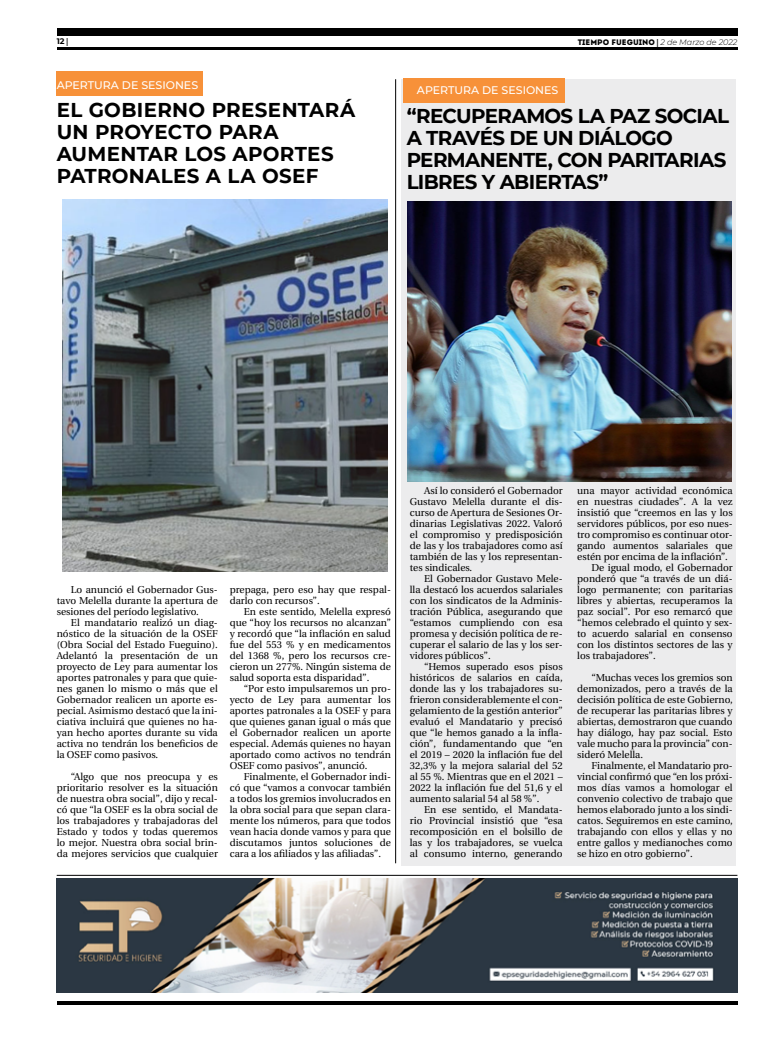
<style>
.page{position:relative;width:780px;height:1049px;background:#fff}
.page>*{position:absolute;margin:0;border:0;box-sizing:border-box;transform-origin:0 0}
.t1{font:700 20px/22px "Montserrat";letter-spacing:-.03em;color:#000}
.t2{font:700 20px/22px "Montserrat";letter-spacing:.015em;color:#000}
.t3{font:500 11px "Montserrat";color:#fff}
.t4{font:10px/11px "Utopia";color:#000;text-align:justify}
.t5{font:8px "Intro";color:#000}
.t6{font:700 8px "Montserrat";color:#000}
.s1{font-family:"Utopia"}
.s2{font-family:"Utopia";font-weight:700}
.s3{font-family:"Montserrat";font-weight:300;font-style:italic}
</style>
<div class="page">
<hr style="left:57px;top:48px;width:680px;height:2px;background:#000">
<div style="left:57px;top:28px;width:680px;height:7px;background:#000"></div>
<hr style="left:57px;top:1001px;width:680px;height:4px;background:#000">
<img style="left:57px;top:878px;width:680px;height:114px">
<hr style="left:57px;top:875px;width:680px;height:1px;background:#000">
<div style="left:401px;top:79px;width:335px;height:787px;background:#ececed"></div>
<hr style="left:395px;top:79px;width:1px;height:784px;background:#000">
<div style="left:57px;top:72px;width:146px;height:24px;background:#f79139"></div>
<div style="left:403px;top:78px;width:161px;height:24px;background:#f79139"></div>
<img style="left:62px;top:200px;width:325px;height:371px">
<img style="left:407px;top:201px;width:324px;height:281px">
<p class="t6" style="left:57px;top:35px;width:13px">12 <span class="s1">|</span></p>
<p class="t5" style="left:577px;top:37px;width:161px">TIEMPO FUEGUINO <span class="s2">|</span> <span class="s3">2 de Marzo de 2022</span></p>
<p class="t3" style="left:57px;top:77px;width:143px">APERTURA DE SESIONES</p>
<h1 class="t2" style="left:57px;top:97px;width:300px">EL GOBIERNO PRESENTARÁ<br>UN PROYECTO PARA<br>AUMENTAR LOS APORTES<br>PATRONALES A LA OSEF</h1>
<p class="t3" style="left:417px;top:83px;width:143px">APERTURA DE SESIONES</p>
<h1 class="t1" style="left:406px;top:104px;width:324px">“RECUPERAMOS LA PAZ SOCIAL<br>A TRAVÉS DE UN DIÁLOGO<br>PERMANENTE, CON PARITARIAS<br>LIBRES Y ABIERTAS”</h1>
<p class="t4" style="left:57px;top:584px;width:163px;text-indent:14px">Lo anunció el Gobernador Gus&shy;tavo Melella durante la apertura de sesiones del período legislativo.</p>
<p class="t4" style="left:57px;top:617px;width:163px;text-indent:14px">El mandatario realizó un diag&shy;nóstico de la situación de la OSEF (Obra Social del Estado Fueguino).<br>Adelantó la presentación de un proyecto de Ley para aumentar los aportes patronales y para que quie&shy;nes ganen lo mismo o más que el Gobernador realicen un aporte es&shy;pecial. Asimismo destacó que la ini&shy;ciativa incluirá que quienes no ha&shy;yan hecho aportes durante su vida activa no tendrán los beneficios de la OSEF como pasivos.</p>
<p class="t4" style="left:57px;top:771px;width:163px;text-indent:14px">“Algo que nos preocupa y es prioritario resolver es la situación de nuestra obra social”, dijo y recal&shy;có que “la OSEF es la obra social de los trabajadores y trabajadoras del Estado y todos y todas queremos lo mejor. Nuestra obra social brin&shy;da mejores servicios que cualquier</p>
<p class="t4" style="left:230px;top:584px;width:163px">prepaga, pero eso hay que respal&shy;darlo con recursos”.</p>
<p class="t4" style="left:230px;top:606px;width:163px;text-indent:14px">En este sentido, Melella expresó que “hoy los recursos no alcanzan” y recordó que “la inflación en salud fue del 553 % y en medicamentos del 1368 %, pero los recursos cre&shy;cieron un 277%. Ningún sistema de salud soporta esta disparidad”.</p>
<p class="t4" style="left:230px;top:683px;width:163px;text-indent:14px">“Por esto impulsaremos un pro&shy;yecto de Ley para aumentar los aportes patronales a la OSEF y para que quienes ganan igual o más que el Gobernador realicen un aporte especial. Además quienes no hayan aportado como activos no tendrán OSEF como pasivos”, anunció.</p>
<p class="t4" style="left:230px;top:771px;width:163px;text-indent:14px">Finalmente, el Gobernador indi&shy;có que “vamos a convocar también a todos los gremios involucrados en la obra social para que sepan clara&shy;mente los números, para que todos vean hacia donde vamos y para que discutamos juntos soluciones de cara a los afiliados y las afiliadas”.</p>
<p class="t4" style="left:410px;top:485px;width:154px;text-indent:14px">Así lo consideró el Gobernador Gustavo Melella durante el dis&shy;curso de Apertura de Sesiones Or&shy;dinarias Legislativas 2022. Valoró el compromiso y predisposición de las y los trabajadores como así también de las y los representan&shy;tes sindicales.</p>
<p class="t4" style="left:410px;top:573px;width:154px;text-indent:14px">El Gobernador Gustavo Mele&shy;lla destacó los acuerdos salariales con los sindicatos de la Adminis&shy;tración Pública, asegurando que “estamos cumpliendo con esa promesa y decisión política de re&shy;cuperar el salario de las y los ser&shy;vidores públicos”.</p>
<p class="t4" style="left:410px;top:661px;width:154px;text-indent:14px">“Hemos superado esos pisos históricos de salarios en caída, donde las y los trabajadores su&shy;frieron considerablemente el con&shy;gelamiento de la gestión anterior” evaluó el Mandatario y precisó que “le hemos ganado a la infla&shy;ción”, fundamentando que “en el 2019 – 2020 la inflación fue del 32,3% y la mejora salarial del 52 al 55 %. Mientras que en el 2021 – 2022 la inflación fue del 51,6 y el aumento salarial 54 al 58 %”.</p>
<p class="t4" style="left:410px;top:804px;width:154px;text-indent:14px">En ese sentido, el Mandata&shy;rio Provincial insistió que “esa recomposición en el bolsillo de las y los trabajadores, se vuelca al consumo interno, generando</p>
<p class="t4" style="left:577px;top:485px;width:157px">una mayor actividad económica</p>
<p class="t4" style="left:577px;top:496px;width:157px">en nuestras ciudades”. A la vez</p>
<p class="t4" style="left:577px;top:507px;width:157px">insistió que “creemos en las y los</p>
<p class="t4" style="left:577px;top:518px;width:157px">servidores públicos, por eso nues-</p>
<p class="t4" style="left:577px;top:529px;width:157px">tro compromiso es continuar otor-</p>
<p class="t4" style="left:577px;top:540px;width:157px">gando aumentos salariales que</p>
<p class="t4" style="left:577px;top:551px;width:152px">estén por encima de la inflación”.</p>
<p class="t4" style="left:591px;top:562px;width:143px">De igual modo, el Gobernador</p>
<p class="t4" style="left:577px;top:573px;width:157px">ponderó que “a través de un diá-</p>
<p class="t4" style="left:577px;top:584px;width:157px">logo permanente; con paritarias</p>
<p class="t4" style="left:577px;top:595px;width:157px">libres y abiertas, recuperamos la</p>
<p class="t4" style="left:577px;top:606px;width:157px">paz social”. Por eso remarcó que</p>
<p class="t4" style="left:577px;top:617px;width:157px">“hemos celebrado el quinto y sex-</p>
<p class="t4" style="left:577px;top:628px;width:157px">to acuerdo salarial en consenso</p>
<p class="t4" style="left:577px;top:639px;width:157px">con los distintos sectores de las y</p>
<p class="t4" style="left:577px;top:650px;width:80px">los trabajadores”.</p>
<p class="t4" style="left:577px;top:672px;width:157px;text-indent:14px">“Muchas veces los gremios son demonizados, pero a través de la decisión política de este Gobierno, de recuperar las paritarias libres y abiertas, demostraron que cuando hay diálogo, hay paz social. Esto vale mucho para la provincia” con&shy;sideró Melella.</p>
<p class="t4" style="left:577px;top:760px;width:157px;text-indent:14px">Finalmente, el Mandatario pro&shy;vincial confirmó que “en los próxi&shy;mos días vamos a homologar el convenio colectivo de trabajo que hemos elaborado junto a los sindi&shy;catos. Seguiremos en este camino, trabajando con ellos y ellas y no entre gallos y medianoches como se hizo en otro gobierno”.</p>
</div>
